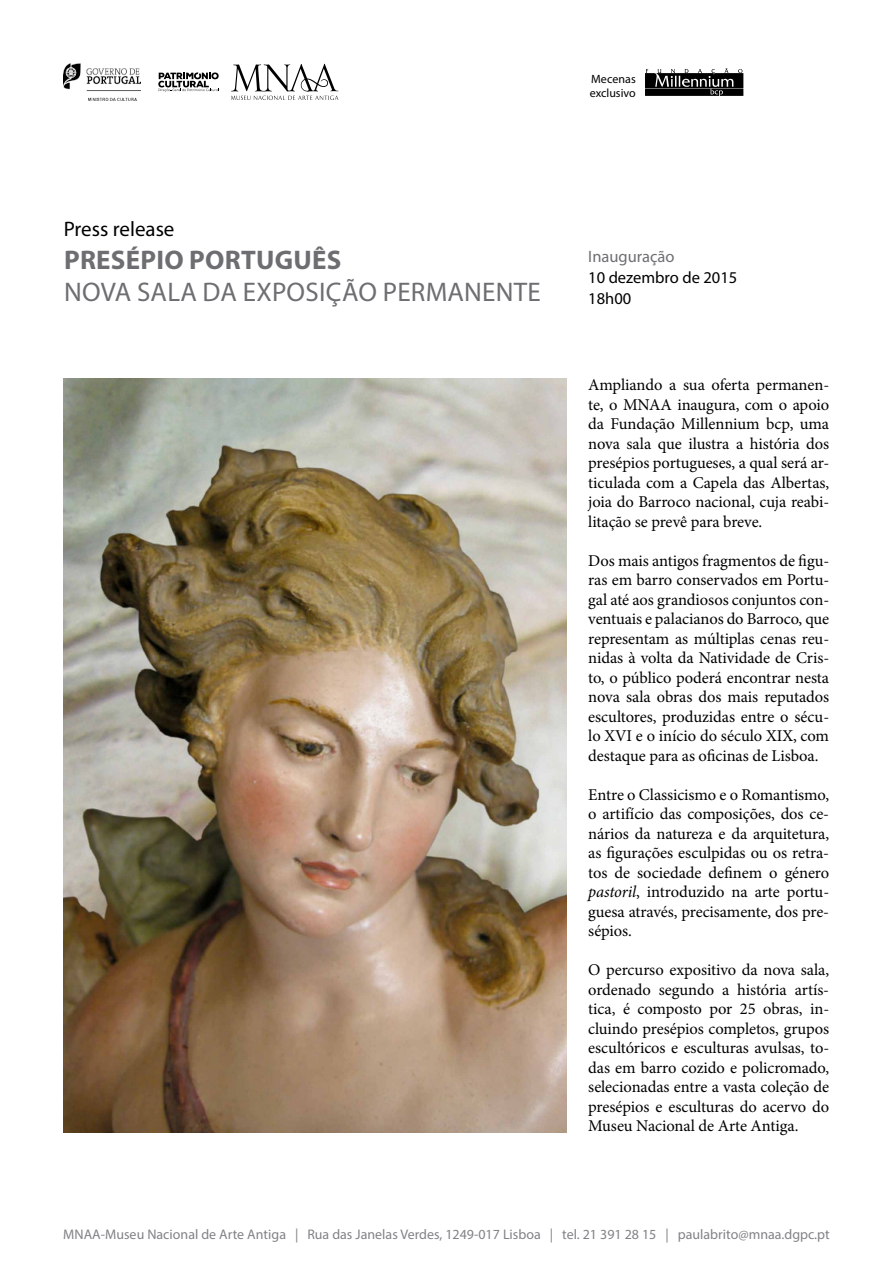
<style>
.page{position:relative;width:893px;height:1263px;background:#fff}
.page>*{position:absolute;margin:0;border:0;box-sizing:border-box;transform-origin:0 0}
.t1{font:27px "Myriad Pro";letter-spacing:.01em;color:#6d6e71}
.t2{font:700 27px "Myriad Pro";letter-spacing:.01em;color:#6d6e71}
.t3{font:21px "Myriad Pro";color:#000}
.t4{font:16.5px/19.5px "Minion Pro";letter-spacing:-.005em;color:#000;text-align:justify}
.t5{font:16.5px/21px "Myriad Pro";color:#000}
.t6{font:16.5px "Myriad Pro";color:#6d6e71}
.t7{font:13.95px "Myriad Pro";color:#808285}
.t8{font:12px/13.5px "Myriad Pro";color:#000}
.s1{font-style:italic}
</style>
<div class="page">
<img style="left:64px;top:378px;width:503px;height:755px">
<svg style="left:158px;top:72px;width:61px;height:20px"></svg>
<img style="left:64px;top:64px;width:77px;height:36px">
<svg style="left:231px;top:64px;width:107px;height:36px"></svg>
<svg style="left:645px;top:68px;width:98px;height:28px"></svg>
<p class="t8" style="left:590px;top:72px;width:47px">Mecenas exclusivo</p>
<p class="t3" style="left:64px;top:216px;width:112px">Press release</p>
<h1 class="t2" style="left:64px;top:242px;width:279px">PRESÉPIO PORTUGUÊS</h1>
<h1 class="t1" style="left:64px;top:275px;width:478px">NOVA SALA DA EXPOSIÇÃO PERMANENTE</h1>
<p class="t6" style="left:588px;top:247px;width:88px">Inauguração</p>
<p class="t5" style="left:588px;top:267px;width:151px">10 dezembro de 2015<br>18h00</p>
<p class="t4" style="left:588px;top:375px;width:242px">Ampliando a sua oferta permanen&shy;te, o MNAA inaugura, com o apoio da Fundação Millennium bcp, uma nova sala que ilustra a história dos presépios portugueses, a qual será ar&shy;ticulada com a Capela das Albertas, joia do Barroco nacional, cuja reabi&shy;litação se prevê para breve.</p>
<p class="t4" style="left:588px;top:551px;width:242px">Dos mais antigos fragmentos de figu&shy;ras em barro conservados em Portu&shy;gal até aos grandiosos conjuntos con&shy;ventuais e palacianos do Barroco, que representam as múltiplas cenas reu&shy;nidas à volta da Natividade de Cris&shy;to, o público poderá encontrar nesta nova sala obras dos mais reputados escultores, produzidas entre o sécu&shy;lo XVI e o início do século XIX, com destaque para as oficinas de Lisboa.</p>
<p class="t4" style="left:588px;top:785px;width:242px">Entre o Classicismo e o Romantismo, o artifício das composições, dos ce&shy;nários da natureza e da arquitetura, as figurações esculpidas ou os retra&shy;tos de sociedade definem o género <span class="s1">pastoril</span>, introduzido na arte portu&shy;guesa através, precisamente, dos pre&shy;sépios.</p>
<p class="t4" style="left:588px;top:960px;width:242px">O percurso expositivo da nova sala, ordenado segundo a história artís&shy;tica, é composto por 25 obras, in&shy;cluindo presépios completos, grupos escultóricos e esculturas avulsas, to&shy;das em barro cozido e policromado, selecionadas entre a vasta coleção de presépios e esculturas do acervo do Museu Nacional de Arte Antiga.</p>
<p class="t7" style="left:63px;top:1226px;width:768px">MNAA-Museu Nacional de Arte Antiga | Rua das Janelas Verdes, 1249-017 Lisboa | tel. 21 391 28 15 | paulabrito@mnaa.dgpc.pt</p>
</div>
